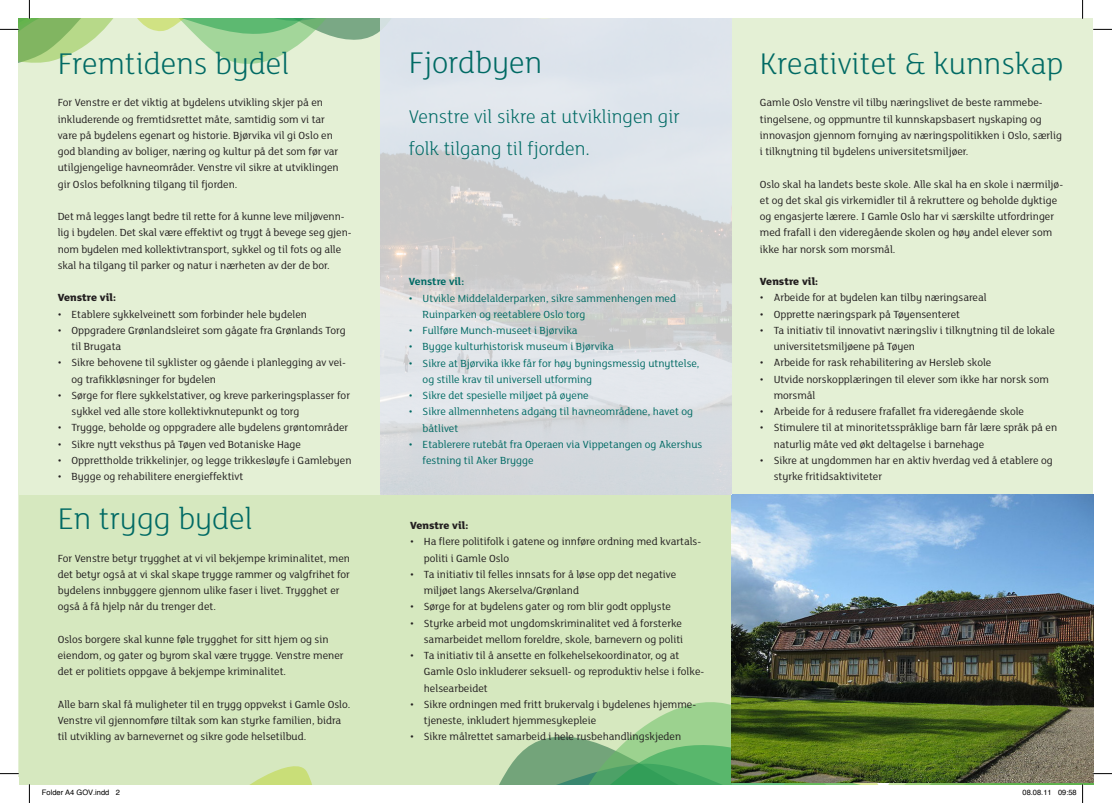
<style>
.page{position:relative;width:1112px;height:803px;background:#fff}
.page>*{position:absolute;margin:0;border:0;box-sizing:border-box;transform-origin:0 0}
.t1{font:300 32.5px "FS Lola";color:#006a64}
.t2{font:300 20px/32.5px "FS Lola";color:#006a64}
.t3{font:11.25px/16.2px "FS Lola";color:#231f20}
.t4{font:11.25px/16.2px "FS Lola";color:#006a64}
.t5{font:800 11.25px "FS Lola";color:#231f20}
.t6{font:700 11.25px "FS Lola";color:#006a64}
.t7{font:7.5px "Helvetica";color:#000}
</style>
<div class="page">
<div style="left:19px;top:19px;width:1073px;height:758px;background:#e4f0d5"></div>
<div style="left:19px;top:495px;width:712px;height:289px;background:#d6e8bf"></div>
<svg style="left:251px;top:704px;width:841px;height:80px"></svg>
<img style="left:731px;top:495px;width:361px;height:287px">
<svg style="left:380px;top:19px;width:351px;height:476px;background:#d7dbde"></svg>
<svg style="left:1092px;top:29px;width:19px;height:1px"></svg>
<svg style="left:0;top:773px;width:19px;height:1px"></svg>
<svg style="left:1092px;top:773px;width:19px;height:1px"></svg>
<svg style="left:0;top:0;width:554px;height:63px"></svg>
<svg style="left:29px;top:784px;width:1px;height:19px"></svg>
<svg style="left:1081px;top:0;width:2px;height:19px"></svg>
<svg style="left:1057px;top:784px;width:26px;height:19px"></svg>
<h1 class="t1" style="left:58px;top:42px;width:233px">Fremtidens bydel</h1>
<p class="t3" style="left:58px;top:94px;width:282px">For Venstre er det viktig at bydelens utvikling skjer på en inkluderende og fremtidsrettet måte, samtidig som vi tar vare på bydelens egenart og historie. Bjørvika vil gi Oslo en god blanding av boliger, næring og kultur på det som før var utilgjengelige havneområder. Venstre vil sikre at utviklingen gir Oslos befolkning tilgang til fjorden.</p>
<p class="t3" style="left:58px;top:208px;width:295px">Det må legges langt bedre til rette for å kunne leve miljøvenn&shy;lig i bydelen. Det skal være effektivt og trygt å bevege seg gjen&shy;nom bydelen med kollektivtransport, sykkel og til fots og alle skal ha tilgang til parker og natur i nærheten av der de bor.</p>
<p class="t5" style="left:58px;top:290px;width:60px">Venstre vil:</p>
<p class="t3" style="left:58px;top:305px;width:251px">• Etablere sykkelveinett som forbinder hele bydelen</p>
<p class="t3" style="left:72px;top:322px;width:275px;text-indent:-14px">• Oppgradere Grønlandsleiret som gågate fra Grønlands Torg til Brugata</p>
<p class="t3" style="left:72px;top:354px;width:276px;text-indent:-14px">• Sikre behovene til syklister og gående i planlegging av vei&shy;og trafikkløsninger for bydelen</p>
<p class="t3" style="left:72px;top:387px;width:280px;text-indent:-14px">• Sørge for flere sykkelstativer, og kreve parkeringsplasser for sykkel ved alle store kollektivknutepunkt og torg</p>
<p class="t3" style="left:58px;top:419px;width:292px">• Trygge, beholde og oppgradere alle bydelens grøntområder</p>
<p class="t3" style="left:58px;top:435px;width:245px">• Sikre nytt veksthus på Tøyen ved Botaniske Hage</p>
<p class="t3" style="left:58px;top:452px;width:295px">• Opprettholde trikkelinjer, og legge trikkesløyfe i Gamlebyen</p>
<p class="t3" style="left:58px;top:468px;width:187px">• Bygge og rehabilitere energieffektivt</p>
<h1 class="t1" style="left:58px;top:497px;width:196px">En trygg bydel</h1>
<p class="t3" style="left:58px;top:549px;width:294px">For Venstre betyr trygghet at vi vil bekjempe kriminalitet, men det betyr også at vi skal skape trygge rammer og valgfrihet for bydelens innbyggere gjennom ulike faser i livet. Trygghet er også å få hjelp når du trenger det.</p>
<p class="t3" style="left:58px;top:630px;width:287px">Oslos borgere skal kunne føle trygghet for sitt hjem og sin eiendom, og gater og byrom skal være trygge. Venstre mener det er politiets oppgave å bekjempe kriminalitet.</p>
<p class="t3" style="left:58px;top:695px;width:294px">Alle barn skal få muligheter til en trygg oppvekst i Gamle Oslo.<br>Venstre vil gjennomføre tiltak som kan styrke familien, bidra til utvikling av barnevernet og sikre gode helsetilbud.</p>
<h1 class="t1" style="left:409px;top:42px;width:135px">Fjordbyen</h1>
<h2 class="t2" style="left:409px;top:99px;width:272px">Venstre vil sikre at utviklingen gir folk tilgang til fjorden.</h2>
<p class="t6" style="left:409px;top:274px;width:57px">Venstre vil:</p>
<p class="t4" style="left:422px;top:289px;width:255px;text-indent:-14px">• Utvikle Middelalderparken, sikre sammenhengen med<br>Ruinparken og reetablere Oslo torg</p>
<p class="t4" style="left:409px;top:322px;width:170px">• Fullføre Munch-museet i Bjørvika</p>
<p class="t4" style="left:409px;top:338px;width:206px">• Bygge kulturhistorisk museum i Bjørvika</p>
<p class="t4" style="left:422px;top:354px;width:278px;text-indent:-14px">• Sikre at Bjørvika ikke får for høy byningsmessig utnyttelse, og stille krav til universell utforming</p>
<p class="t4" style="left:409px;top:387px;width:181px">• Sikre det spesielle miljøet på øyene</p>
<p class="t4" style="left:422px;top:403px;width:272px;text-indent:-14px">• Sikre allmennhetens adgang til havneområdene, havet og båtlivet</p>
<p class="t4" style="left:422px;top:435px;width:281px;text-indent:-14px">• Etablerere rutebåt fra Operaen via Vippetangen og Akershus festning til Aker Brygge</p>
<p class="t5" style="left:410px;top:517px;width:60px">Venstre vil:</p>
<p class="t3" style="left:424px;top:533px;width:279px;text-indent:-14px">• Ha flere politifolk i gatene og innføre ordning med kvartals&shy;politi i Gamle Oslo</p>
<p class="t3" style="left:424px;top:565px;width:254px;text-indent:-14px">• Ta initiativ til felles innsats for å løse opp det negative miljøet langs Akerselva/Grønland</p>
<p class="t3" style="left:410px;top:598px;width:262px">• Sørge for at bydelens gater og rom blir godt opplyste</p>
<p class="t3" style="left:410px;top:614px;width:274px;text-align:right">• Styrke arbeid mot ungdomskriminalitet ved å forsterke samarbeidet mellom foreldre, skole, barnevern og politi</p>
<p class="t3" style="left:424px;top:647px;width:282px;text-indent:-14px">• Ta initiativ til å ansette en folkehelsekoordinator, og at<br>Gamle Oslo inkluderer seksuell- og reproduktiv helse i folke&shy;helsearbeidet</p>
<p class="t3" style="left:424px;top:695px;width:274px;text-indent:-14px">• Sikre ordningen med fritt brukervalg i bydelenes hjemme&shy;tjeneste, inkludert hjemmesykepleie</p>
<p class="t3" style="left:410px;top:728px;width:272px">• Sikre målrettet samarbeid i hele rusbehandlingskjeden</p>
<h1 class="t1" style="left:759px;top:42px;width:305px">Kreativitet &amp; kunnskap</h1>
<p class="t3" style="left:759px;top:94px;width:303px">Gamle Oslo Venstre vil tilby næringslivet de beste rammebe&shy;tingelsene, og oppmuntre til kunnskapsbasert nyskaping og innovasjon gjennom fornying av næringspolitikken i Oslo, særlig i tilknytning til bydelens universitetsmiljøer.</p>
<p class="t3" style="left:759px;top:175px;width:305px">Oslo skal ha landets beste skole. Alle skal ha en skole i nærmiljø&shy;et og det skal gis virkemidler til å rekruttere og beholde dyktige og engasjerte lærere. I Gamle Oslo har vi særskilte utfordringer med frafall i den videregående skolen og høy andel elever som ikke har norsk som morsmål.</p>
<p class="t5" style="left:759px;top:274px;width:60px">Venstre vil:</p>
<p class="t3" style="left:759px;top:289px;width:228px">• Arbeide for at bydelen kan tilby næringsareal</p>
<p class="t3" style="left:759px;top:305px;width:202px">• Opprette næringspark på Tøyensenteret</p>
<p class="t3" style="left:773px;top:322px;width:283px;text-indent:-14px">• Ta initiativ til innovativt næringsliv i tilknytning til de lokale universitetsmiljøene på Tøyen</p>
<p class="t3" style="left:759px;top:354px;width:233px">• Arbeide for rask rehabilitering av Hersleb skole</p>
<p class="t3" style="left:773px;top:370px;width:276px;text-indent:-14px">• Utvide norskopplæringen til elever som ikke har norsk som morsmål</p>
<p class="t3" style="left:759px;top:403px;width:266px">• Arbeide for å redusere frafallet fra videregående skole</p>
<p class="t3" style="left:773px;top:419px;width:285px;text-indent:-14px">• Stimulere til at minoritetsspråklige barn får lære språk på en naturlig måte ved økt deltagelse i barnehage</p>
<p class="t3" style="left:773px;top:452px;width:280px;text-indent:-14px">• Sikre at ungdommen har en aktiv hverdag ved å etablere og styrke fritidsaktiviteter</p>
<p class="t7" style="left:42px;top:787px;width:79px">Folder A4 GOV.indd 2</p>
<p class="t7" style="left:1022px;top:787px;width:56px">08.08.11 09:58</p>
</div>
